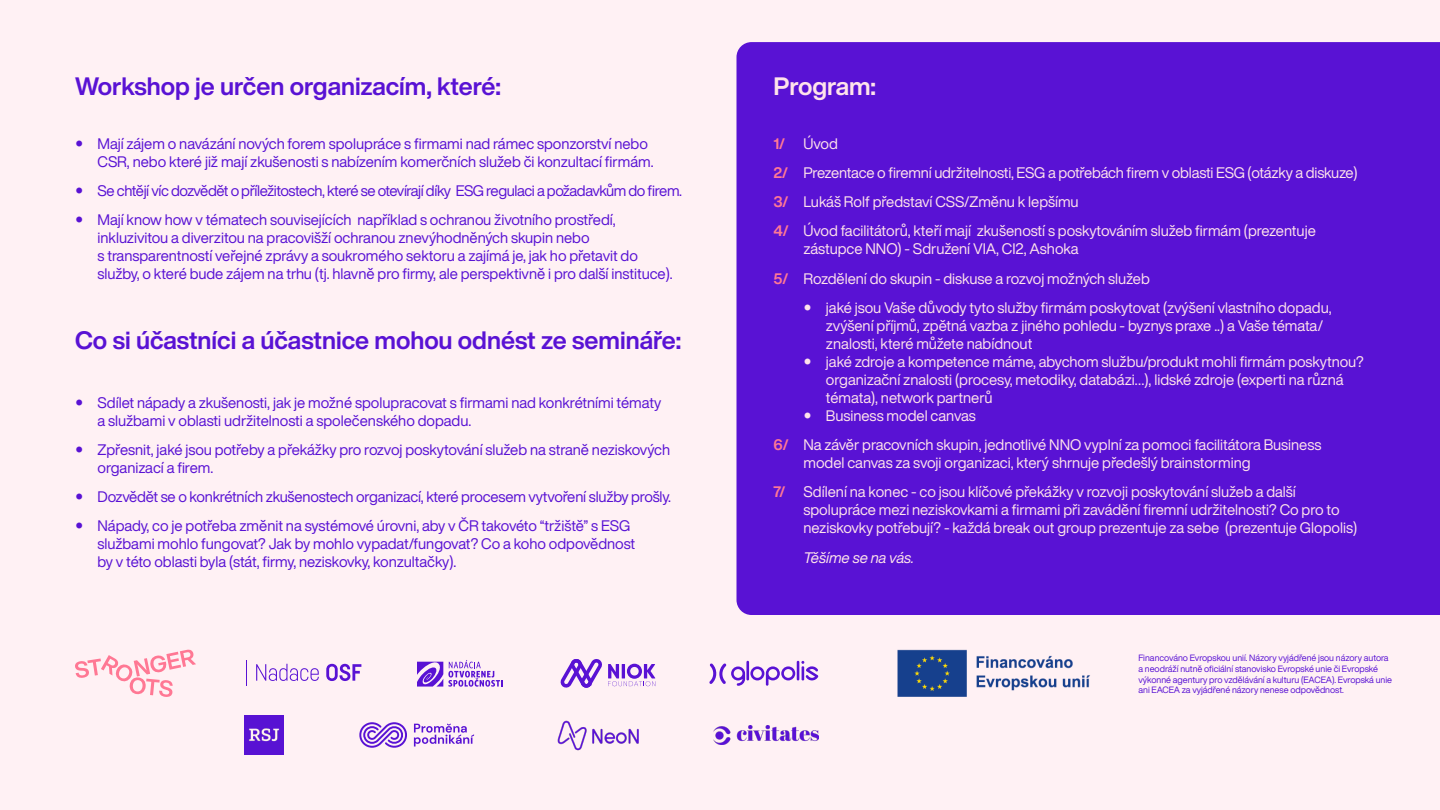
<style>
.page{position:relative;width:1440px;height:810px;background:#fff1f4}
.page>*{position:absolute;margin:0;border:0;box-sizing:border-box;transform-origin:0 0}
.t1{font:700 24.75px "Helvetica Now Display";color:#5912d4}
.t2{font:700 24.75px "Helvetica Now Display";letter-spacing:-.005em;color:#ffe3eb}
.t3{font:15px/18px "Helvetica Now Display";color:#ffe3eb}
.t4{font:15px/18px "Helvetica Now Display";letter-spacing:-.005em;color:#5912d4}
.t5{font:15px/29.2px "Helvetica Now Display";letter-spacing:-.025em;color:#5912d4}
.t6{font:italic 15px "Helvetica Now Display";color:#ffe3eb}
.t7{font:9px/10.8px "Helvetica Now Display";color:#5912d4}
.s1{font-weight:700;color:#ff7894}
</style>
<div class="page">
<div style="left:736px;top:42px;width:704px;height:573px;background:#5912d4"></div>
<svg style="left:256px;top:664px;width:105px;height:17px"></svg>
<svg style="left:246px;top:661px;width:1px;height:25px"></svg>
<svg style="left:417px;top:660px;width:86px;height:27px"></svg>
<svg style="left:560px;top:659px;width:95px;height:29px"></svg>
<svg style="left:709px;top:661px;width:109px;height:25px"></svg>
<svg style="left:75px;top:649px;width:121px;height:48px"></svg>
<img style="left:897px;top:649px;width:193px;height:48px">
<svg style="left:414px;top:723px;width:60px;height:24px"></svg>
<svg style="left:359px;top:722px;width:48px;height:26px"></svg>
<img style="left:557px;top:720px;width:82px;height:31px">
<img style="left:713px;top:725px;width:105px;height:20px">
<img style="left:244px;top:715px;width:40px;height:40px">
<svg style="left:805px;top:304px;width:5px;height:6px"></svg>
<svg style="left:805px;top:358px;width:5px;height:6px"></svg>
<svg style="left:805px;top:412px;width:5px;height:6px"></svg>
<h1 class="t1" style="left:75px;top:69px;width:428px">Workshop je určen organizacím, které:</h1>
<p class="t4" style="left:98px;top:134px;width:558px">Mají zájem o navázání nových forem spolupráce s firmami nad rámec sponzorství nebo<br>CSR, nebo které již mají zkušenosti s nabízením komerčních služeb či konzultací firmám.</p>
<p class="t5" style="left:98px;top:176px;width:586px">Se chtějí víc dozvědět o příležitostech, které se otevírají díky ESG regulaci a požadavkům do firem.<br>Mají know how v tématech souvisejících například s ochranou životního prostředí,</p>
<p class="t4" style="left:98px;top:229px;width:577px">inkluzivitou a diverzitou na pracovišží ochranou znevýhodněných skupin nebo<br>s transparentností veřejné zprávy a soukromého sektoru a zajímá je, jak ho přetavit do služby, o které bude zájem na trhu (tj. hlavně pro firmy, ale perspektivně i pro další instituce).</p>
<h1 class="t1" style="left:75px;top:323px;width:608px">Co si účastníci a účastnice mohou odnést ze semináře:</h1>
<p class="t4" style="left:98px;top:393px;width:565px">Sdílet nápady a zkušenosti, jak je možné spolupracovat s firmami nad konkrétními tématy a službami v oblasti udržitelnosti a společenského dopadu.</p>
<p class="t4" style="left:98px;top:441px;width:574px">Zpřesnit, jaké jsou potřeby a překážky pro rozvoj poskytování služeb na straně neziskových organizací a firem.</p>
<p class="t4" style="left:98px;top:482px;width:575px;line-height:29.2px">Dozvědět se o konkrétních zkušenostech organizací, které procesem vytvoření služby prošly.<br>Nápady, co je potřeba změnit na systémové úrovni, aby v ČR takovéto “tržiště” s ESG</p>
<p class="t4" style="left:98px;top:535px;width:539px">službami mohlo fungovat? Jak by mohlo vypadat/fungovat? Co a koho odpovědnost by v této oblasti byla (stát, firmy, neziskovky, konzultačky).</p>
<h1 class="t2" style="left:773px;top:69px;width:104px">Program:</h1>
<p class="t3" style="left:773px;top:128px;width:586px;line-height:29.2px"><span class="s1">1/</span> Úvod<br><span class="s1">2/</span> Prezentace o firemní udržitelnosti, ESG a potřebách firem v oblasti ESG (otázky a diskuze)<br><span class="s1">3/</span> Lukáš Rolf představí CSS/Změnu k lepšímu<br><span class="s1">4/</span> Úvod facilitátorů, kteří mají zkušeností s poskytováním služeb firmám (prezentuje</p>
<p class="t3" style="left:803px;top:240px;width:277px">zástupce NNO) - Sdružení VIA, CI2, Ashoka</p>
<p class="t3" style="left:773px;top:269px;width:378px"><span class="s1">5/</span> Rozdělení do skupin - diskuse a rozvoj možných služeb</p>
<p class="t3" style="left:826px;top:298px;width:507px">jaké jsou Vaše důvody tyto služby firmám poskytovat (zvýšení vlastního dopadu,</p>
<p class="t3" style="left:826px;top:316px;width:539px">zvýšení příjmů, zpětná vazba z jiného pohledu - byznys praxe ..) a Vaše témata/ znalosti, které můžete nabídnout<br>jaké zdroje a kompetence máme, abychom službu/produkt mohli firmám poskytnou? organizační znalosti (procesy, metodiky, databázi…), lidské zdroje (experti na různá témata), network partnerů<br>Business model canvas</p>
<p class="t3" style="left:803px;top:436px;width:520px;text-indent:-30px"><span class="s1">6/</span> Na závěr pracovních skupin, jednotlivé NNO vyplní za pomoci facilitátora Business model canvas za svoji organizaci, který shrnuje předešlý brainstorming</p>
<p class="t3" style="left:803px;top:483px;width:555px;text-indent:-30px"><span class="s1">7/</span> Sdílení na konec - co jsou klíčové překážky v rozvoji poskytování služeb a další spolupráce mezi neziskovkami a firmami při zavádění firemní udržitelnosti? Co pro to neziskovky potřebují? - každá break out group prezentuje za sebe (prezentuje Glopolis)</p>
<p class="t6" style="left:803px;top:547px;width:112px">Těšíme se na vás.</p>
<p class="t7" style="left:1138px;top:652px;width:255px">Financováno Evropskou unií. Názory vyjádřené jsou názory autora a neodráží nutně oficiální stanovisko Evropské unie či Evropské výkonné agentury pro vzdělávání a kulturu (EACEA). Evropská unie ani EACEA za vyjádřené názory nenese odpovědnost.</p>
</div>
